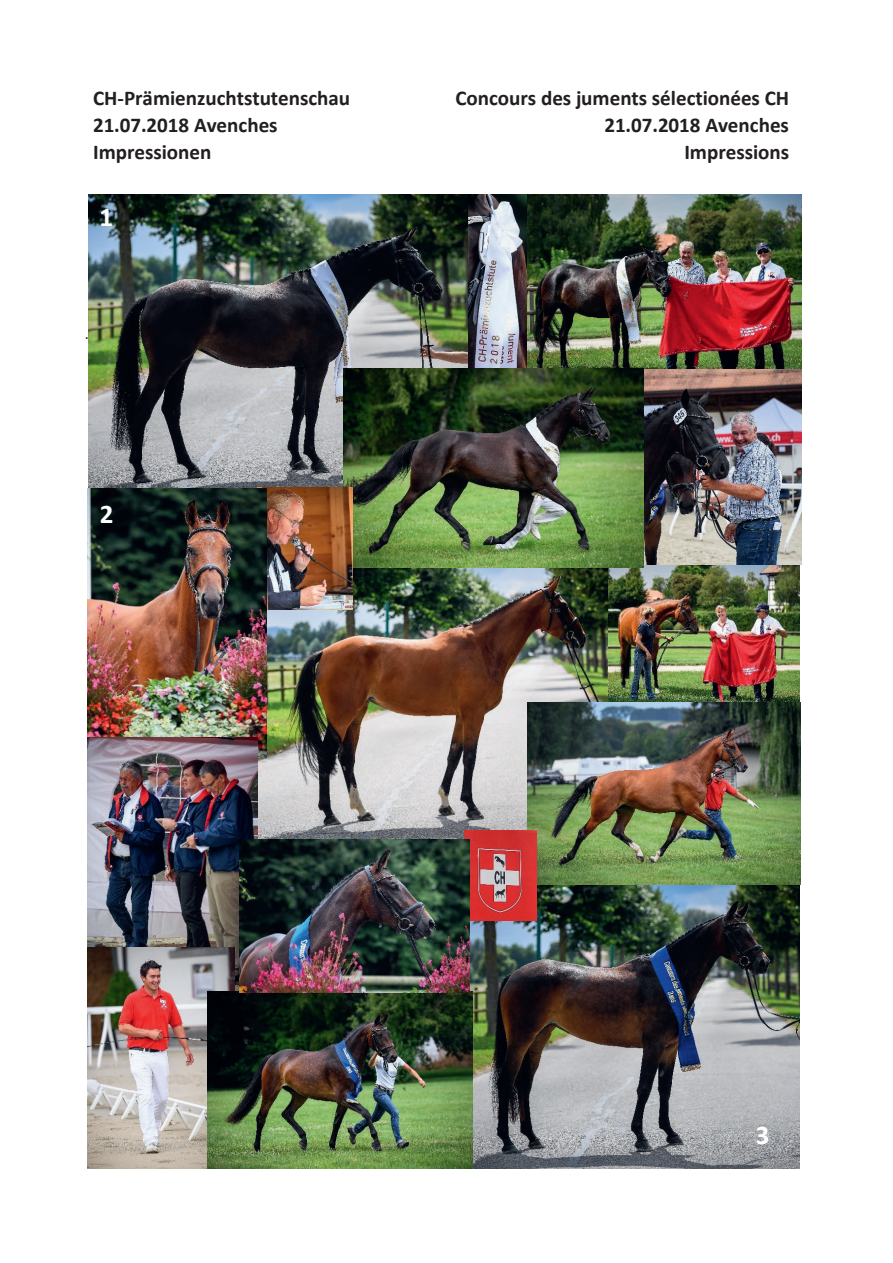
<style>
.page{position:relative;width:893px;height:1263px;background:#fff}
.page>*{position:absolute;margin:0;border:0;box-sizing:border-box;transform-origin:0 0}
.t1{font:700 27px "Wwnbyh Wjsdxy Calibri";color:#fff}
.t2{font:700 21px/27.2px "Wwnbyh Wjsdxy Calibri";color:#231f20}
.t3{font:16.5px "Rtxknp Bfrkvy Calibri";color:#231f20}
</style>
<div class="page">
<img style="left:608px;top:564px;width:192px;height:138px">
<img style="left:89px;top:195px;width:379px;height:294px">
<img style="left:470px;top:885px;width:330px;height:283px">
<img style="left:510px;top:194px;width:291px;height:176px">
<img style="left:643px;top:370px;width:159px;height:194px">
<img style="left:468px;top:195px;width:59px;height:173px">
<img style="left:257px;top:568px;width:351px;height:271px">
<img style="left:527px;top:702px;width:273px;height:183px">
<img style="left:343px;top:368px;width:300px;height:200px">
<img style="left:464px;top:831px;width:73px;height:90px">
<img style="left:257px;top:488px;width:95px;height:121px">
<img style="left:87px;top:489px;width:179px;height:269px">
<img style="left:87px;top:737px;width:170px;height:254px">
<img style="left:87px;top:947px;width:148px;height:221px">
<img style="left:208px;top:991px;width:265px;height:177px">
<img style="left:240px;top:839px;width:230px;height:153px">
<p class="t2" style="left:93px;top:84px;width:259px">CH-Prämienzuchtstutenschau<br>21.07.2018 Avenches<br>Impressionen</p>
<p class="t2" style="left:455px;top:84px;width:335px;text-align:right">Concours des juments sélectionées CH<br>21.07.2018 Avenches<br>Impressions</p>
<p class="t1" style="left:99px;top:200px;width:15px">1</p>
<p class="t3" style="left:85px;top:323px;width:6px">.</p>
<p class="t1" style="left:100px;top:497px;width:15px">2</p>
<p class="t1" style="left:756px;top:1118px;width:15px">3</p>
</div>
